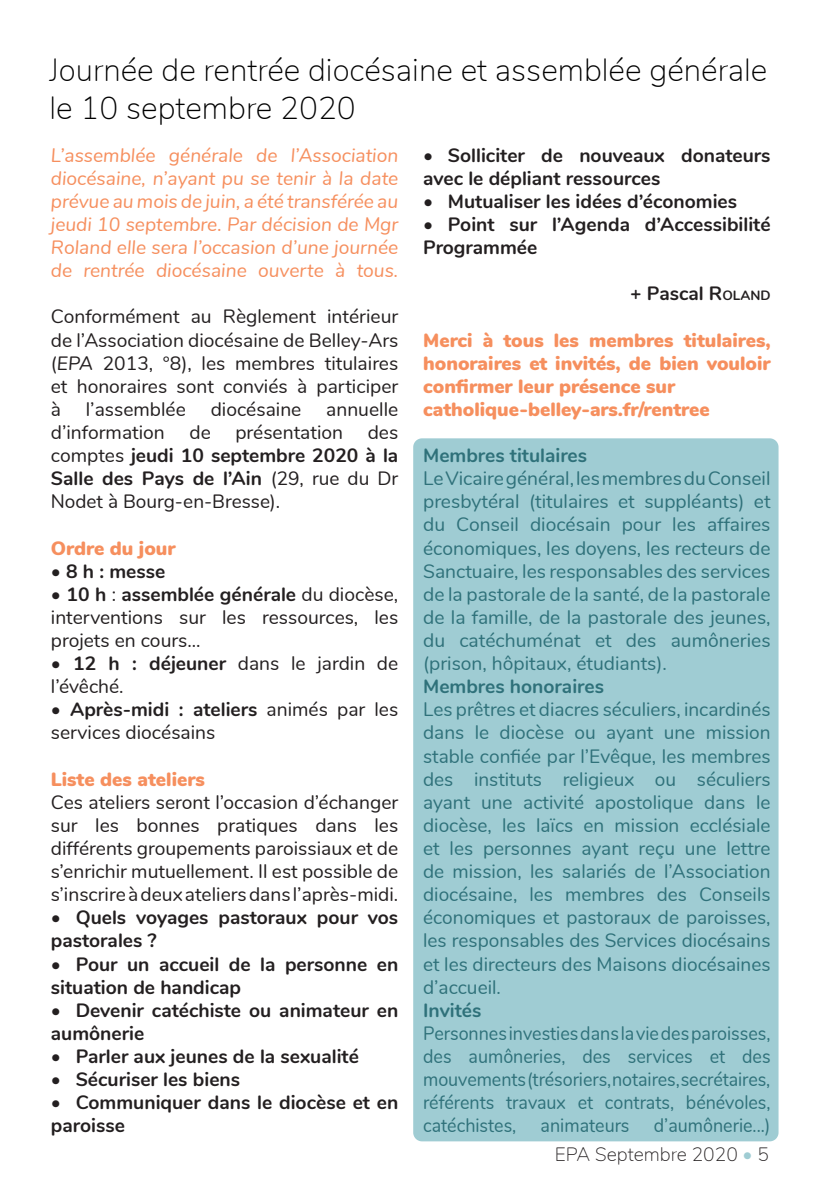
<style>
.page{position:relative;width:819px;height:1191px;background:#fff}
.page>*{position:absolute;margin:0;border:0;box-sizing:border-box;transform-origin:0 0}
.t1{font:200 31.5px/37.8px "Nunito";color:#000}
.t2{font:19.25px/23.1px "Nunito";color:#2f717a;text-align:justify}
.t3{font:19.25px/23.1px "Nunito";color:#231f20;text-align:justify}
.t4{font:700 19.25px/23.1px "Nunito";color:#231f20}
.t5{font:italic 19.25px/23.1px "Nunito";color:#f68f5e;text-align:justify}
.t6{font:19.25px/23.1px "Nunito";color:#2f717a;text-align:justify;scale:.93 1}
.t7{font:900 19.25px/23.1px "Nunito";color:#f68f5e}
.t8{font:700 19.25px "Nunito";color:#2f717a}
.t9{font:200 19.25px "Nunito";color:#231f20}
.s1{font-style:italic}
.s2{font-weight:700}
.s3{font-size:13.47px}
.s4{color:#9fccd3}
</style>
<div class="page">
<div style="left:417px;top:443px;width:357px;height:694px;background:#9fccd3;border-radius:4px"></div>
<div style="left:413px;top:438px;width:365px;height:703px;border:9px solid #9fccd3;border-radius:4px"></div>
<h1 class="t1" style="left:50px;top:50px;width:719px">Journée de rentrée diocésaine et assemblée générale le 10 septembre 2020</h1>
<p class="t5" style="left:51px;top:142px;width:349px">L’assemblée générale de l’Association diocésaine, n’ayant pu se tenir à la date prévue au mois de juin, a été transférée au jeudi 10 septembre. Par décision de Mgr Roland elle sera l’occasion d’une journée de rentrée diocésaine ouverte à tous.</p>
<p class="t3" style="left:51px;top:304px;width:349px">Conformément au Règlement intérieur de l’Association diocésaine de Belley-Ars (<span class="s1">EPA</span> 2013, °8), les membres titulaires et honoraires sont conviés à participer à</p>
<p class="t3" style="left:86px;top:396px;width:102px">l’assemblée</p>
<p class="t3" style="left:211px;top:396px;width:92px">diocésaine</p>
<p class="t3" style="left:326px;top:396px;width:74px">annuelle</p>
<p class="t3" style="left:51px;top:420px;width:115px">d’information</p>
<p class="t3" style="left:189px;top:420px;width:23px">de</p>
<p class="t3" style="left:235px;top:420px;width:109px">présentation</p>
<p class="t3" style="left:51px;top:420px;width:349px;text-indent:317px">des comptes <span class="s2">jeudi 10 septembre 2020 à la Salle des Pays de l’Ain</span> (29, rue du Dr Nodet à Bourg-en-Bresse).</p>
<p class="t7" style="left:51px;top:535px;width:126px">Ordre du jour</p>
<p class="t4" style="left:51px;top:558px;width:116px">• 8 h : messe</p>
<p class="t3" style="left:51px;top:581px;width:349px"><span class="s2">• 10 h</span> : <span class="s2">assemblée générale</span> du diocèse, interventions sur les ressources, les projets en cours...</p>
<p class="t3" style="left:51px;top:651px;width:349px"><span class="s2">• 12 h : déjeuner</span> dans le jardin de l’évêché.</p>
<p class="t3" style="left:51px;top:697px;width:349px">• <span class="s2">Après-midi : ateliers</span> animés par les services diocésains</p>
<p class="t7" style="left:51px;top:766px;width:155px">Liste des ateliers</p>
<p class="t3" style="left:51px;top:789px;width:349px">Ces ateliers seront l’occasion d’échanger sur les bonnes pratiques dans les différents groupements paroissiaux et de s’enrichir mutuellement. Il est possible de s’inscrire à deux ateliers dans l’après-midi.</p>
<p class="t4" style="left:51px;top:905px;width:349px">• Quels voyages pastoraux pour vos pastorales ?</p>
<p class="t4" style="left:51px;top:951px;width:349px">• Pour un accueil de la personne en situation de handicap</p>
<p class="t4" style="left:51px;top:997px;width:349px">• Devenir catéchiste ou animateur en aumônerie</p>
<p class="t4" style="left:51px;top:1043px;width:309px">• Parler aux jeunes de la sexualité</p>
<p class="t4" style="left:51px;top:1066px;width:191px">• Sécuriser les biens</p>
<p class="t4" style="left:51px;top:1089px;width:349px">• Communiquer dans le diocèse et en paroisse</p>
<p class="t4" style="left:423px;top:142px;width:349px">• Solliciter de nouveaux donateurs avec le dépliant ressources</p>
<p class="t4" style="left:423px;top:189px;width:315px">• M utualiser les idées d’économies</p>
<p class="t4" style="left:423px;top:212px;width:349px">• Point sur l’Agenda d’Accessibilité<br>Programmée</p>
<p class="t4" style="left:630px;top:281px;width:142px">+ Pascal R<span class="s3">oland</span></p>
<p class="t7" style="left:423px;top:327px;width:349px">Merci à tous les membres titulaires, honoraires et invités, de bien vouloir confirmer leur présence sur catholique-belley-ars.fr/rentree</p>
<p class="t8" style="left:423px;top:441px;width:165px">Membres titulaires</p>
<p class="t2" style="left:423px;top:466px;width:349px">Le Vicaire général, les membres du Conseil presbytéral (titulaires et suppléants) et du Conseil diocésain pour les affaires économiques, les doyens, les recteurs de Sanctuaire, les responsables des services de la pastorale de la santé, de la pastorale de la famille, de la pastorale des jeunes, du catéchuménat et des aumôneries (prison, hôpitaux, étudiants).</p>
<p class="t8" style="left:423px;top:672px;width:182px">Membres honoraires</p>
<p class="t2" style="left:423px;top:697px;width:349px">Les prêtres et diacres séculiers, incardinés dans le diocèse ou ayant une mission stable confiée par l’Evêque, les membres des instituts religieux ou séculiers ayant une activité apostolique dans le diocèse, les laïcs en mission ecclésiale et les personnes ayant reçu une lettre de mission, les salariés de l’Association diocésaine, les membres des Conseils économiques et pastoraux de paroisses, les responsables des Services diocésains et les directeurs des Maisons diocésaines d’accueil.</p>
<p class="t8" style="left:423px;top:995px;width:60px">Invités</p>
<p class="t6" style="left:423px;top:1020px;width:375px">Personnes investies dans la vie des paroisses, des aumôneries, des services et des mouvements (trésoriers, notaires, secrétaires, référents travaux et contrats, bénévoles, catéchistes,</p>
<p class="t6" style="left:540px;top:1113px;width:97px">animateurs</p>
<p class="t6" style="left:653px;top:1113px;width:127px">d’aumônerie...)</p>
<p class="t9" style="left:555px;top:1140px;width:199px">EPA Septembre 2020 <span class="s4">•</span></p>
</div>
